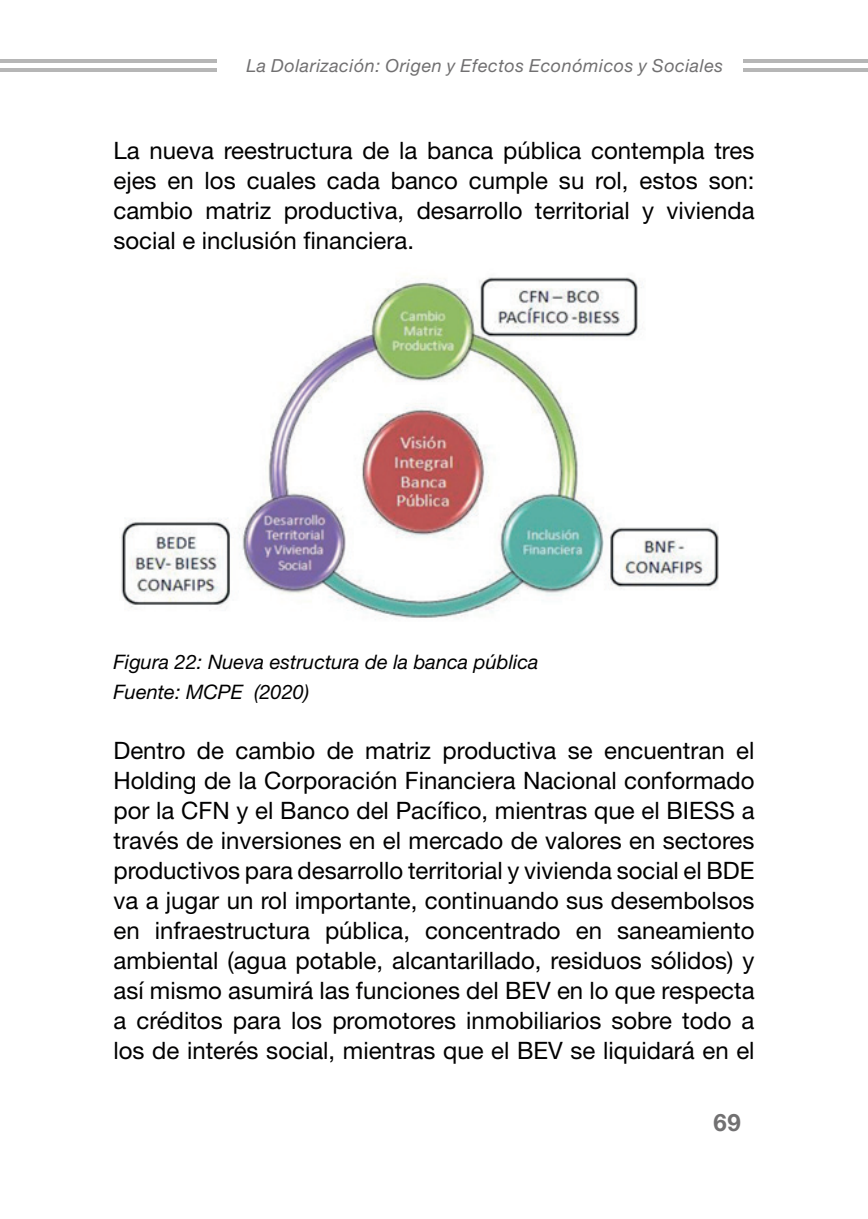
<style>
.page{position:relative;width:868px;height:1219px;background:#fff}
.page>*{position:absolute;margin:0;border:0;box-sizing:border-box;transform-origin:0 0}
.t1{font:24px/30px "Helvetica Neue LT Std";color:#000001;text-align:justify}
.t2{font:700 24px "Helvetica Neue LT Std";color:#717071}
.t3{font:italic 20px/30px "Helvetica Neue LT Std";color:#000001}
.t4{font:italic 18px "Helvetica Neue LT Std";letter-spacing:.03em;color:#717071}
</style>
<div class="page">
<hr style="left:0;top:59px;width:217px;height:3px;background:#717071">
<hr style="left:743px;top:59px;width:124px;height:3px;background:#717071">
<hr style="left:0;top:69px;width:217px;height:3px;background:#717071">
<hr style="left:743px;top:69px;width:124px;height:3px;background:#717071">
<img style="left:121px;top:277px;width:598px;height:341px">
<p class="t4" style="left:246px;top:55px;width:478px">La Dolarización: Origen y Efectos Económicos y Sociales</p>
<p class="t1" style="left:113px;top:135px;width:642px">La nueva reestructura de la banca pública contempla tres ejes en los cuales cada banco cumple su rol, estos son: cambio matriz productiva, desarrollo territorial y vivienda social e inclusión financiera.</p>
<p class="t3" style="left:113px;top:646px;width:426px">Figura 22: Nueva estructura de la banca pública<br>Fuente: MCPE (2020)</p>
<p class="t1" style="left:113px;top:735px;width:642px">Dentro de cambio de matriz productiva se encuentran el Holding de la Corporación Financiera Nacional conformado por la CFN y el Banco del Pacífico, mientras que el BIESS a través de inversiones en el mercado de valores en sectores productivos para desarrollo territorial y vivienda social el BDE va a jugar un rol importante, continuando sus desembolsos en infraestructura pública, concentrado en saneamiento ambiental (agua potable, alcantarillado, residuos sólidos) y así mismo asumirá las funciones del BEV en lo que respecta a créditos para los promotores inmobiliarios sobre todo a los de interés social, mientras que el BEV se liquidará en el</p>
<p class="t2" style="left:713px;top:1107px;width:29px">69</p>
</div>
